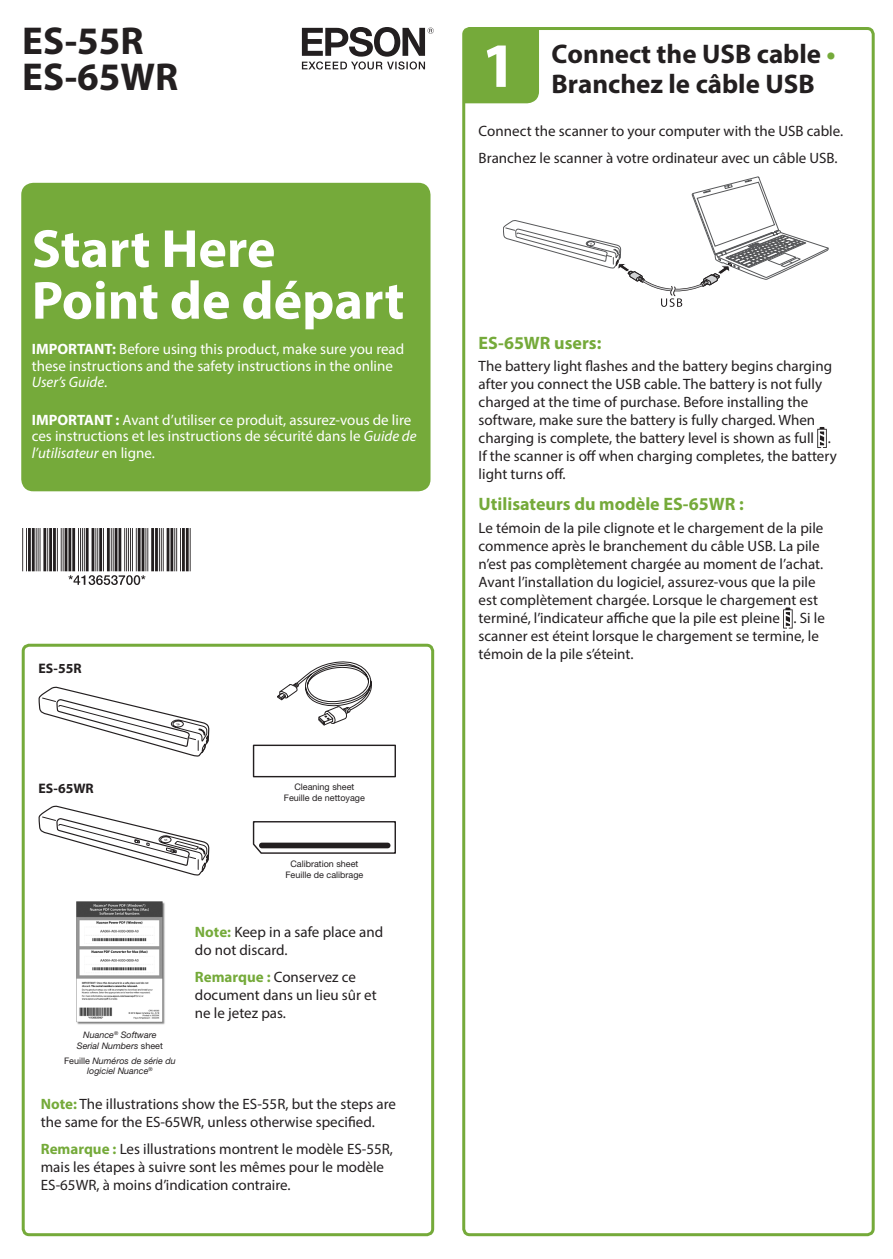
<style>
.page{position:relative;width:893px;height:1259px;background:#fff}
.page>*{position:absolute;margin:0;border:0;box-sizing:border-box;transform-origin:0 0}
.t1{font:700 63.6px "Myriad Pro";color:#fff}
.Sheet_Title{font:700 54px "Myriad Pro";color:#fff}
.Product_name{font:700 39px "Myriad Pro";color:#231f20}
.Section_title{font:700 27px/30px "Myriad Pro";color:#231f20}
.ES60W_users{font:700 18px "Myriad Pro";color:#75aa3a}
.Body_text{font:15px/18px "Myriad Pro";color:#231f20}
.Note{font:15px/18px "Myriad Pro";color:#231f20}
.Notes_under_title{font:15px/16.5px "Myriad Pro";color:#fff}
.Step_F{font:15px "Myriad Pro";color:#231f20}
.Step_E{font:15px "Myriad Pro";color:#231f20}
.Model_name{font:700 13.8px "Myriad Pro";color:#231f20}
.Callouts{font:italic 9px/10.5px "Helvetica Neue";color:#231f20;text-align:center}
.Callouts-2{font:9px "Helvetica Neue";color:#231f20}
.s1{font-weight:700}
.s2{font-style:italic}
.s3{font-style:normal}
.s4{font-weight:700;color:#75aa3a}
.s5{color:#75aa3a}
</style>
<div class="page">
<div style="left:462px;top:27px;width:413px;height:1209px;border:3px solid #75aa3a;border-radius:6px"></div>
<svg style="left:503px;top:176px;width:325px;height:131px"></svg>
<svg style="left:817px;top:427px;width:10px;height:21px"></svg>
<svg style="left:783px;top:607px;width:10px;height:21px"></svg>
<div style="left:465px;top:29px;width:74px;height:74px;background:#75aa3a"></div>
<svg style="left:302px;top:27px;width:132px;height:43px"></svg>
<div style="left:21px;top:183px;width:409px;height:308px;background:#75aa3a;border-radius:12px"></div>
<hr style="left:36px;top:528px;width:1px;height:43px;background:#231f20">
<hr style="left:32px;top:528px;width:3px;height:43px;background:#231f20">
<hr style="left:28px;top:528px;width:3px;height:43px;background:#231f20">
<hr style="left:26px;top:528px;width:1px;height:43px;background:#231f20">
<hr style="left:22px;top:528px;width:1px;height:43px;background:#231f20">
<hr style="left:49px;top:528px;width:3px;height:43px;background:#231f20">
<hr style="left:47px;top:528px;width:1px;height:43px;background:#231f20">
<hr style="left:43px;top:528px;width:3px;height:43px;background:#231f20">
<hr style="left:40px;top:528px;width:1px;height:43px;background:#231f20">
<hr style="left:38px;top:528px;width:1px;height:43px;background:#231f20">
<hr style="left:65px;top:528px;width:2px;height:43px;background:#231f20">
<hr style="left:63px;top:528px;width:1px;height:43px;background:#231f20">
<hr style="left:61px;top:528px;width:1px;height:43px;background:#231f20">
<hr style="left:57px;top:528px;width:1px;height:43px;background:#231f20">
<hr style="left:53px;top:528px;width:3px;height:43px;background:#231f20">
<hr style="left:82px;top:528px;width:1px;height:43px;background:#231f20">
<hr style="left:80px;top:528px;width:1px;height:43px;background:#231f20">
<hr style="left:78px;top:528px;width:1px;height:43px;background:#231f20">
<hr style="left:72px;top:528px;width:3px;height:43px;background:#231f20">
<hr style="left:68px;top:528px;width:3px;height:43px;background:#231f20">
<hr style="left:97px;top:528px;width:1px;height:43px;background:#231f20">
<hr style="left:95px;top:528px;width:1px;height:43px;background:#231f20">
<hr style="left:92px;top:528px;width:2px;height:43px;background:#231f20">
<hr style="left:86px;top:528px;width:3px;height:43px;background:#231f20">
<hr style="left:84px;top:528px;width:1px;height:43px;background:#231f20">
<hr style="left:113px;top:528px;width:1px;height:43px;background:#231f20">
<hr style="left:111px;top:528px;width:1px;height:43px;background:#231f20">
<hr style="left:107px;top:528px;width:3px;height:43px;background:#231f20">
<hr style="left:103px;top:528px;width:1px;height:43px;background:#231f20">
<hr style="left:99px;top:528px;width:3px;height:43px;background:#231f20">
<hr style="left:128px;top:528px;width:1px;height:43px;background:#231f20">
<hr style="left:126px;top:528px;width:1px;height:43px;background:#231f20">
<hr style="left:124px;top:528px;width:1px;height:43px;background:#231f20">
<hr style="left:118px;top:528px;width:3px;height:43px;background:#231f20">
<hr style="left:115px;top:528px;width:2px;height:43px;background:#231f20">
<hr style="left:142px;top:528px;width:2px;height:43px;background:#231f20">
<hr style="left:138px;top:528px;width:3px;height:43px;background:#231f20">
<hr style="left:136px;top:528px;width:1px;height:43px;background:#231f20">
<hr style="left:132px;top:528px;width:1px;height:43px;background:#231f20">
<hr style="left:130px;top:528px;width:1px;height:43px;background:#231f20">
<hr style="left:159px;top:528px;width:1px;height:43px;background:#231f20">
<hr style="left:155px;top:528px;width:3px;height:43px;background:#231f20">
<hr style="left:151px;top:528px;width:3px;height:43px;background:#231f20">
<hr style="left:147px;top:528px;width:1px;height:43px;background:#231f20">
<hr style="left:145px;top:528px;width:1px;height:43px;background:#231f20">
<hr style="left:174px;top:528px;width:1px;height:43px;background:#231f20">
<hr style="left:170px;top:528px;width:3px;height:43px;background:#231f20">
<hr style="left:167px;top:528px;width:2px;height:43px;background:#231f20">
<hr style="left:163px;top:528px;width:1px;height:43px;background:#231f20">
<hr style="left:161px;top:528px;width:1px;height:43px;background:#231f20">
<hr style="left:190px;top:528px;width:1px;height:43px;background:#231f20">
<hr style="left:186px;top:528px;width:3px;height:43px;background:#231f20">
<hr style="left:182px;top:528px;width:3px;height:43px;background:#231f20">
<hr style="left:180px;top:528px;width:1px;height:43px;background:#231f20">
<hr style="left:176px;top:528px;width:1px;height:43px;background:#231f20">
<svg style="left:68px;top:575px;width:77px;height:10px"></svg>
<div style="left:22px;top:644px;width:412px;height:592px;border:3px solid #75aa3a;border-radius:6px"></div>
<svg style="left:277px;top:662px;width:95px;height:63px"></svg>
<svg style="left:39px;top:687px;width:170px;height:69px"></svg>
<svg style="left:39px;top:805px;width:170px;height:70px"></svg>
<div style="left:253px;top:744px;width:143px;height:33px;border:1px solid #231f20"></div>
<svg style="left:253px;top:821px;width:143px;height:33px"></svg>
<div style="left:259px;top:842px;width:131px;height:6px;background:#231f20;border-radius:3px"></div>
<img style="left:76px;top:901px;width:89px;height:124px">
<p class="Product_name" style="left:22px;top:15px;width:123px">ES-55R</p>
<p class="Product_name" style="left:22px;top:51px;width:157px">ES-65WR</p>
<p class="Sheet_Title" style="left:32px;top:213px;width:245px">Start Here</p>
<p class="Sheet_Title" style="left:32px;top:265px;width:374px">Point de départ</p>
<p class="Notes_under_title" style="left:32px;top:341px;width:374px"><span class="s1">IMPORTANT:</span> Before using this product, make sure you read these instructions and the safety instructions in the online<br><span class="s2">User’s Guide</span>.</p>
<p class="Notes_under_title" style="left:32px;top:411px;width:386px"><span class="s1">IMPORTANT :</span> Avant d’utiliser ce produit, assurez-vous de lire ces instructions et les instructions de sécurité dans le <span class="s2">Guide de l’utilisateur</span> en ligne.</p>
<p class="Model_name" style="left:39px;top:659px;width:44px">ES-55R</p>
<p class="Model_name" style="left:39px;top:779px;width:57px">ES-65WR</p>
<p class="Callouts-2" style="left:294px;top:781px;width:61px">Cleaning sheet</p>
<p class="Callouts-2" style="left:284px;top:792px;width:83px">Feuille de nettoyage</p>
<p class="Callouts-2" style="left:290px;top:858px;width:70px">Calibration sheet</p>
<p class="Callouts-2" style="left:285px;top:869px;width:79px">Feuille de calibrage</p>
<p class="Callouts" style="left:77px;top:1030px;width:88px">Nuance<sup>®</sup> Software<br>Serial Numbers <span class="s3">sheet</span></p>
<p class="Callouts" style="left:64px;top:1055px;width:113px"><span class="s3">Feuille</span> Numéros de série du logiciel Nuance<sup>®</sup></p>
<p class="Note" style="left:195px;top:923px;width:190px"><span class="s4">Note:</span> Keep in a safe place and do not discard.</p>
<p class="Note" style="left:195px;top:967px;width:183px"><span class="s4">Remarque :</span> Conservez ce document dans un lieu sûr et ne le jetez pas.</p>
<p class="Note" style="left:41px;top:1095px;width:357px"><span class="s4">Note:</span> The illustrations show the ES-55R, but the steps are the same for the ES-65WR, unless otherwise specified.</p>
<p class="Note" style="left:41px;top:1139px;width:354px"><span class="s4">Remarque :</span> Les illustrations montrent le modèle ES-55R, mais les étapes à suivre sont les mêmes pour le modèle<br>ES-65WR, à moins d’indication contraire.</p>
<p class="t1" style="left:479px;top:22px;width:37px">1</p>
<p class="Section_title" style="left:552px;top:38px;width:286px">Connect the USB cable <span class="s5">•<br></span>Branchez le câble USB</p>
<p class="Step_E" style="left:479px;top:122px;width:366px">Connect the scanner to your computer with the USB cable.</p>
<p class="Step_F" style="left:479px;top:148px;width:361px">Branchez le scanner à votre ordinateur avec un câble USB.</p>
<p class="ES60W_users" style="left:479px;top:331px;width:124px">ES-65WR users:</p>
<p class="Body_text" style="left:479px;top:357px;width:360px">The battery light flashes and the battery begins charging after you connect the USB cable. The battery is not fully charged at the time of purchase. Before installing the software, make sure the battery is fully charged. When charging is complete, the battery level is shown as full .<br>If the scanner is off when charging completes, the battery light turns off.</p>
<p class="ES60W_users" style="left:479px;top:492px;width:267px">Utilisateurs du modèle ES-65WR :</p>
<p class="Body_text" style="left:479px;top:518px;width:348px">Le témoin de la pile clignote et le chargement de la pile commence après le branchement du câble USB. La pile n’est pas complètement chargée au moment de l’achat.<br>Avant l’installation du logiciel, assurez-vous que la pile est complètement chargée. Lorsque le chargement est terminé, l’indicateur affiche que la pile est pleine . Si le scanner est éteint lorsque le chargement se termine, le témoin de la pile s’éteint.</p>
</div>
